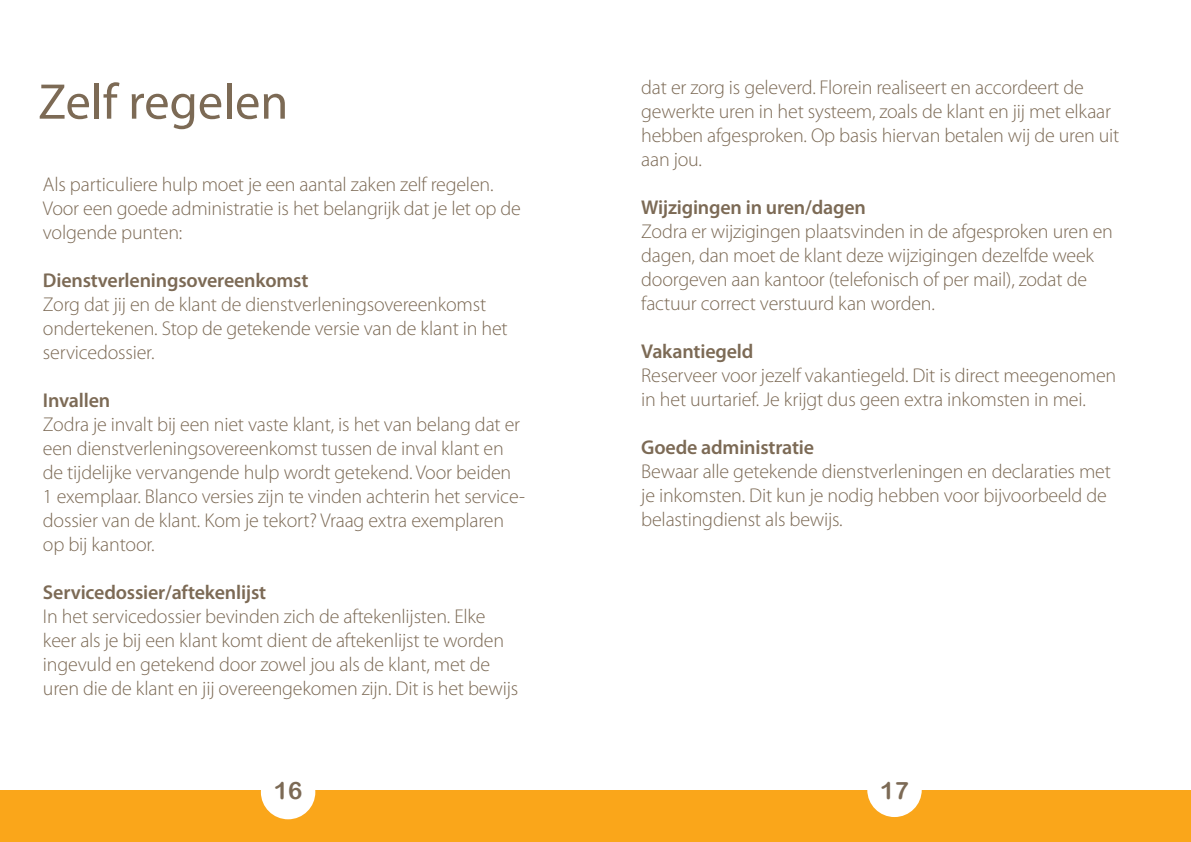
<style>
.page{position:relative;width:1191px;height:842px;background:#fff}
.page>*{position:absolute;margin:0;border:0;box-sizing:border-box;transform-origin:0 0}
.t1{font:50.6px "Myriad Pro";color:#7c6a55}
.t2{font:24px "Arial Rounded MT Bold";color:#7c6a55}
.t3{font:300 20px/24px "Myriad Pro";letter-spacing:-.01em;color:#7c6a55}
.t4{font:600 20px "Myriad Pro";letter-spacing:-.01em;color:#7c6a55}
</style>
<div class="page">
<div style="left:0;top:791px;width:1191px;height:51px;background:#faa61a"></div>
<div style="left:261px;top:765px;width:54px;height:54px;background:#fff;border-radius:50%"></div>
<div style="left:867px;top:763px;width:54px;height:54px;background:#fff;border-radius:50%"></div>
<h1 class="t1" style="left:38px;top:70px;width:252px">Zelf regelen</h1>
<p class="t3" style="left:43px;top:172px;width:479px">Als particuliere hulp moet je een aantal zaken zelf regelen.<br>Voor een goede administratie is het belangrijk dat je let op de volgende punten:</p>
<p class="t4" style="left:43px;top:267px;width:267px">Dienstverleningsovereenkomst</p>
<p class="t3" style="left:43px;top:292px;width:466px">Zorg dat jij en de klant de dienstverleningsovereenkomst ondertekenen. Stop de getekende versie van de klant in het servicedossier.</p>
<p class="t4" style="left:43px;top:387px;width:69px">Invallen</p>
<p class="t3" style="left:43px;top:412px;width:483px">Zodra je invalt bij een niet vaste klant, is het van belang dat er een dienstverleningsovereenkomst tussen de inval klant en de tijdelijke vervangende hulp wordt getekend. Voor beiden 1 exemplaar. Blanco versies zijn te vinden achterin het service&shy;dossier van de klant. Kom je tekort? Vraag extra exemplaren op bij kantoor.</p>
<p class="t4" style="left:43px;top:579px;width:225px">Servicedossier/aftekenlijst</p>
<p class="t3" style="left:43px;top:604px;width:477px">In het servicedossier bevinden zich de aftekenlijsten. Elke keer als je bij een klant komt dient de aftekenlijst te worden ingevuld en getekend door zowel jou als de klant, met de uren die de klant en jij overeengekomen zijn. Dit is het bewijs</p>
<p class="t2" style="left:274px;top:776px;width:30px">16</p>
<p class="t3" style="left:641px;top:76px;width:479px">dat er zorg is geleverd. Florein realiseert en accordeert de gewerkte uren in het systeem, zoals de klant en jij met elkaar hebben afgesproken. Op basis hiervan betalen wij de uren uit aan jou.</p>
<p class="t4" style="left:641px;top:194px;width:226px">Wijzigingen in uren/dagen</p>
<p class="t3" style="left:641px;top:220px;width:473px">Zodra er wijzigingen plaatsvinden in de afgesproken uren en dagen, dan moet de klant deze wijzigingen dezelfde week doorgeven aan kantoor (telefonisch of per mail), zodat de factuur correct verstuurd kan worden.</p>
<p class="t4" style="left:641px;top:338px;width:114px">Vakantiegeld</p>
<p class="t3" style="left:641px;top:364px;width:476px">Reserveer voor jezelf vakantiegeld. Dit is direct meegenomen in het uurtarief. Je krijgt dus geen extra inkomsten in mei.</p>
<p class="t4" style="left:641px;top:434px;width:174px">Goede administratie</p>
<p class="t3" style="left:641px;top:460px;width:471px">Bewaar alle getekende dienstverleningen en declaraties met je inkomsten. Dit kun je nodig hebben voor bijvoorbeeld de belastingdienst als bewijs.</p>
<p class="t2" style="left:880px;top:776px;width:30px">17</p>
</div>
